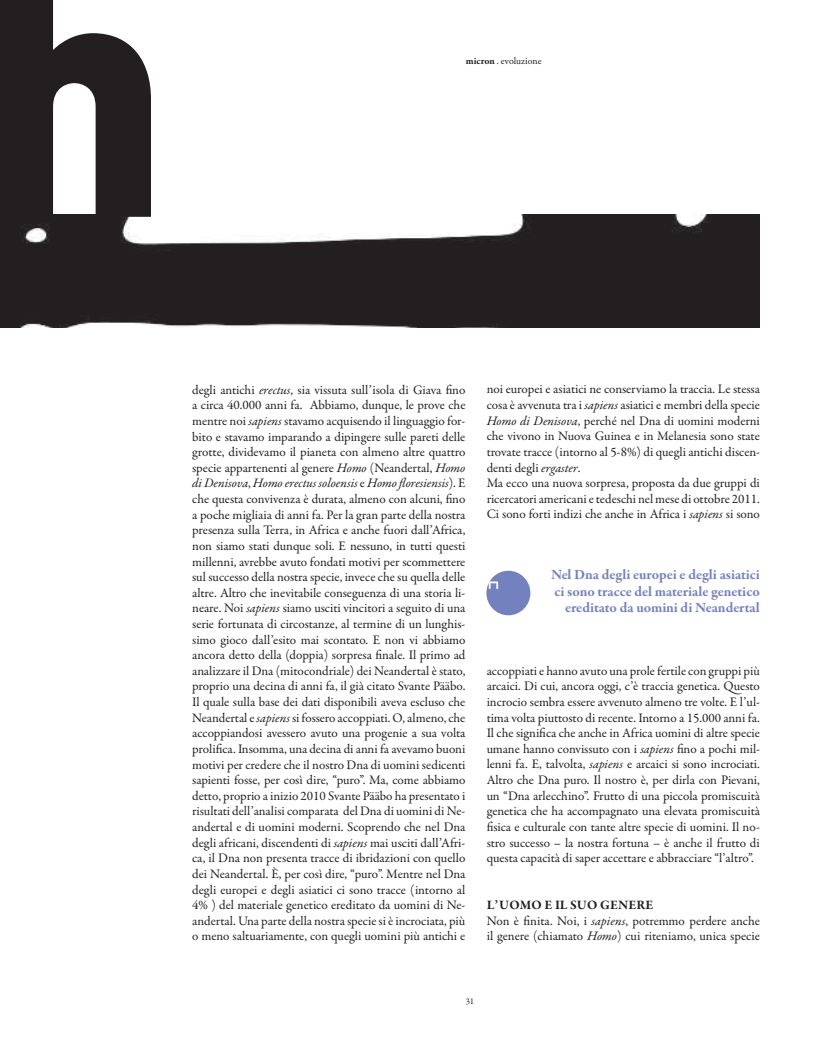
<style>
.page{position:relative;width:829px;height:1054px;background:#fff}
.page>*{position:absolute;margin:0;border:0;box-sizing:border-box;transform-origin:0 0}
.t1{font:700 14.38px/16.2px "Garamond Premr Pro";letter-spacing:-.005em;color:#7481bf;text-align:right}
.t2{font:13.12px/15.6px "Garamond Premr Pro";letter-spacing:-.005em;color:#231f20;text-align:justify}
.t3{font:700 13.12px "Garamond Premr Pro";color:#231f20}
.t4{font:10px "Garamond Premr Pro";color:#231f20}
.t5{font:8.75px "Garamond Premr Pro";color:#231f20}
.s1{font-weight:700}
.s2{font-style:italic}
</style>
<div class="page">
<div style="left:486px;top:571px;width:44px;height:44px;background:#7481bf;border-radius:50%"></div>
<svg style="left:488px;top:581px;width:10px;height:8px"></svg>
<img style="left:0;top:215px;width:759px;height:113px">
<svg style="left:0;top:0;width:151px;height:217px"></svg>
<p class="t4" style="left:466px;top:55px;width:77px"><span class="s1">micron</span> . evoluzione</p>
<p class="t2" style="left:192px;top:382px;width:275px">degli antichi <span class="s2">erectus</span>, sia vissuta sull’isola di Giava fino a circa 40.000 anni fa. Abbiamo, dunque, le prove che mentre noi <span class="s2">sapiens</span> stavamo acquisendo il linguaggio for&shy;bito e stavamo imparando a dipingere sulle pareti delle grotte, dividevamo il pianeta con almeno altre quattro specie appartenenti al genere <span class="s2">Homo</span> (Neandertal, <span class="s2">Homo di Denisova</span>, <span class="s2">Homo erectus soloensis</span> e <span class="s2">Homo floresiensis</span>). E che questa convivenza è durata, almeno con alcuni, fino a poche migliaia di anni fa. Per la gran parte della nostra presenza sulla Terra, in Africa e anche fuori dall’Africa, non siamo stati dunque soli. E nessuno, in tutti questi millenni, avrebbe avuto fondati motivi per scommettere sul successo della nostra specie, invece che su quella delle altre. Altro che inevitabile conseguenza di una storia li&shy;neare. Noi <span class="s2">sapiens</span> siamo usciti vincitori a seguito di una serie fortunata di circostanze, al termine di un lunghis&shy;simo gioco dall’esito mai scontato. E non vi abbiamo ancora detto della (doppia) sorpresa finale. Il primo ad analizzare il Dna (mitocondriale) dei Neandertal è stato, proprio una decina di anni fa, il già citato Svante Pääbo.<br>Il quale sulla base dei dati disponibili aveva escluso che Neandertal e <span class="s2">sapiens</span> si fossero accoppiati. O, almeno, che accoppiandosi avessero avuto una progenie a sua volta prolifica. Insomma, una decina di anni fa avevamo buoni motivi per credere che il nostro Dna di uomini sedicenti sapienti fosse, per così dire, “puro”. Ma, come abbiamo detto, proprio a inizio 2010 Svante Pääbo ha presentato i risultati dell’analisi comparata del Dna di uomini di Ne&shy;andertal e di uomini moderni. Scoprendo che nel Dna degli africani, discendenti di <span class="s2">sapiens</span> mai usciti dall’Afri&shy;ca, il Dna non presenta tracce di ibridazioni con quello dei Neandertal. È, per così dire, “puro”. Mentre nel Dna degli europei e degli asiatici ci sono tracce (intorno al 4% ) del materiale genetico ereditato da uomini di Ne&shy;andertal. Una parte della nostra specie si è incrociata, più o meno saltuariamente, con quegli uomini più antichi e</p>
<p class="t2" style="left:486px;top:382px;width:275px;text-align:left">noi europei e asiatici ne conserviamo la traccia. Le stessa cosa è avvenuta tra i <span class="s2">sapiens</span> asiatici e membri della specie <span class="s2">Homo di Denisova</span>, perché nel Dna di uomini moderni che vivono in Nuova Guinea e in Melanesia sono state trovate tracce (intorno al 5-8%) di quegli antichi discen&shy;denti degli <span class="s2">ergaster</span>.<br>Ma ecco una nuova sorpresa, proposta da due gruppi di ricercatori americani e tedeschi nel mese di ottobre 2011.<br>Ci sono forti indizi che anche in Africa i <span class="s2">sapiens</span> si sono</p>
<p class="t1" style="left:551px;top:567px;width:210px">Nel Dna degli europei e degli asiatici ci sono tracce del materiale genetico ereditato da uomini di Neandertal</p>
<p class="t2" style="left:486px;top:663px;width:275px">accoppiati e hanno avuto una prole fertile con gruppi più arcaici. Di cui, ancora oggi, c’è traccia genetica. Questo incrocio sembra essere avvenuto almeno tre volte. E l’ul&shy;tima volta piuttosto di recente. Intorno a 15.000 anni fa.<br>Il che significa che anche in Africa uomini di altre specie umane hanno convissuto con i <span class="s2">sapiens</span> fino a pochi mil&shy;lenni fa. E, talvolta, <span class="s2">sapiens</span> e arcaici si sono incrociati.<br>Altro che Dna puro. Il nostro è, per dirla con Pievani, un “Dna arlecchino”. Frutto di una piccola promiscuità genetica che ha accompagnato una elevata promiscuità fisica e culturale con tante altre specie di uomini. Il no&shy;stro successo – la nostra fortuna – è anche il frutto di questa capacità di saper accettare e abbracciare “l’altro”.</p>
<p class="t3" style="left:487px;top:897px;width:94px">L’uomoeil suo</p>
<p class="t2" style="left:486px;top:897px;width:275px;text-align:center"><span class="s1">genere<br></span>Non è finita. Noi, i <span class="s2">sapiens</span>, potremmo perdere anche il genere (chiamato <span class="s2">Homo</span>) cui riteniamo, unica specie</p>
<p class="t5" style="left:466px;top:996px;width:10px">31</p>
</div>
